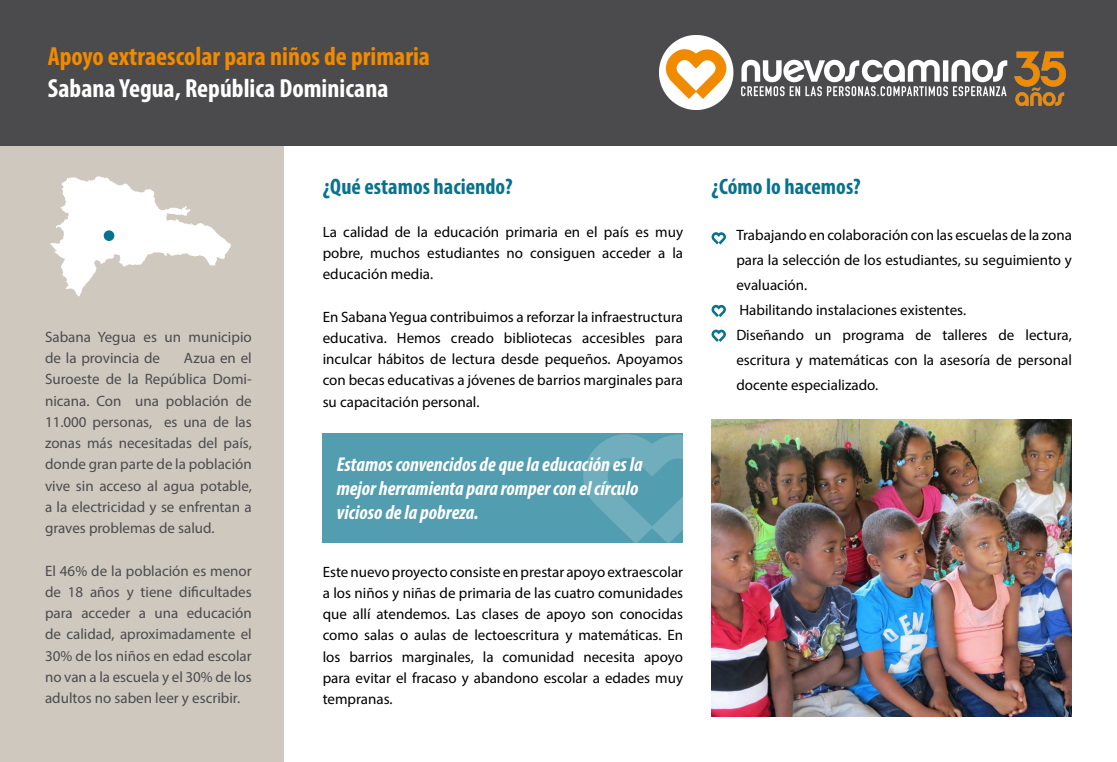
<style>
.page{position:relative;width:1117px;height:762px;background:#fff}
.page>*{position:absolute;margin:0;border:0;box-sizing:border-box;transform-origin:0 0}
.t1{font:700 condensed 26.25px "Myriad Pro";color:#f08a00}
.t2{font:700 condensed 26.25px "Myriad Pro";color:#fff}
.t3{font:700 condensed 22.5px "Myriad Pro";color:#08738e}
.t4{font:italic 700 condensed 20px/24px "Myriad Pro";color:#fff}
.t5{font:15px/21.2px "Myriad Pro";color:#000;text-align:justify}
.t6{font:15px/21.2px "Myriad Pro";color:#4b4b4d;text-align:justify}
</style>
<div class="page">
<div style="left:0;top:110px;width:283px;height:652px;background:#cfc8bf"></div>
<div style="left:0;top:0;width:1116px;height:145px;background:#4b4b4d"></div>
<img style="left:16px;top:145px;width:241px;height:152px">
<div style="left:104px;top:230px;width:10px;height:11px;background:#08738e;border-radius:50%"></div>
<div style="left:322px;top:433px;width:361px;height:110px;background:#529db0"></div>
<svg style="left:583px;top:434px;width:100px;height:109px"></svg>
<svg style="left:711px;top:232px;width:15px;height:12px"></svg>
<svg style="left:711px;top:304px;width:15px;height:13px"></svg>
<svg style="left:711px;top:329px;width:15px;height:13px"></svg>
<img style="left:711px;top:420px;width:360px;height:297px">
<img style="left:659px;top:36px;width:405px;height:74px">
<p class="t1" style="left:48px;top:40px;width:384px">Apoyo extraescolar para niños de primaria</p>
<p class="t2" style="left:48px;top:72px;width:342px">Sabana Yegua, República Dominicana</p>
<p class="t6" style="left:45px;top:326px;width:208px">Sabana Yegua es un municipio de la provincia de</p>
<p class="t6" style="left:45px;top:347px;width:208px;text-indent:139px">Azua en el Suroeste de la República Domi&shy;nicana. Con una población de 11.000 personas, es una de las zonas más necesitadas del país, donde gran parte de la población vive sin acceso al agua potable, a la electricidad y se enfrentan a graves problemas de salud.</p>
<p class="t6" style="left:45px;top:560px;width:208px">El 46% de la población es menor de 18 años y tiene dificultades para acceder a una educación de calidad, aproximadamente el 30% de los niños en edad escolar no van a la escuela y el 30% de los adultos no saben leer y escribir.</p>
<p class="t3" style="left:322px;top:172px;width:191px">¿Qué estamos haciendo?</p>
<p class="t5" style="left:322px;top:221px;width:362px">La calidad de la educación primaria en el país es muy pobre, muchos estudiantes no consiguen acceder a la educación media.</p>
<p class="t5" style="left:322px;top:306px;width:362px">En Sabana Yegua contribuimos a reforzar la infraestructura educativa. Hemos creado bibliotecas accesibles para inculcar hábitos de lectura desde pequeños. Apoyamos con becas educativas a jóvenes de barrios marginales para su capacitación personal.</p>
<h3 class="t4" style="left:337px;top:452px;width:307px">Estamos convencidos de que la educación es la mejor herramienta para romper con el círculo vicioso de la pobreza.</h3>
<p class="t5" style="left:322px;top:561px;width:362px">Este nuevo proyecto consiste en prestar apoyo extraescolar a los niños y niñas de primaria de las cuatro comunidades que allí atendemos. Las clases de apoyo son conocidas como salas o aulas de lectoescritura y matemáticas. En los barrios marginales, la comunidad necesita apoyo para evitar el fracaso y abandono escolar a edades muy tempranas.</p>
<p class="t3" style="left:711px;top:172px;width:151px">¿Cómo lo hacemos?</p>
<p class="t5" style="left:736px;top:223px;width:337px;line-height:25px">Trabajando en colaboración con las escuelas de la zona para la selección de los estudiantes, su seguimiento y evaluación.</p>
<p class="t5" style="left:739px;top:299px;width:228px">Habilitando instalaciones existentes.</p>
<p class="t5" style="left:736px;top:323px;width:337px;line-height:25px">Diseñando un programa de talleres de lectura, escritura y matemáticas con la asesoría de personal docente especializado.</p>
</div>
